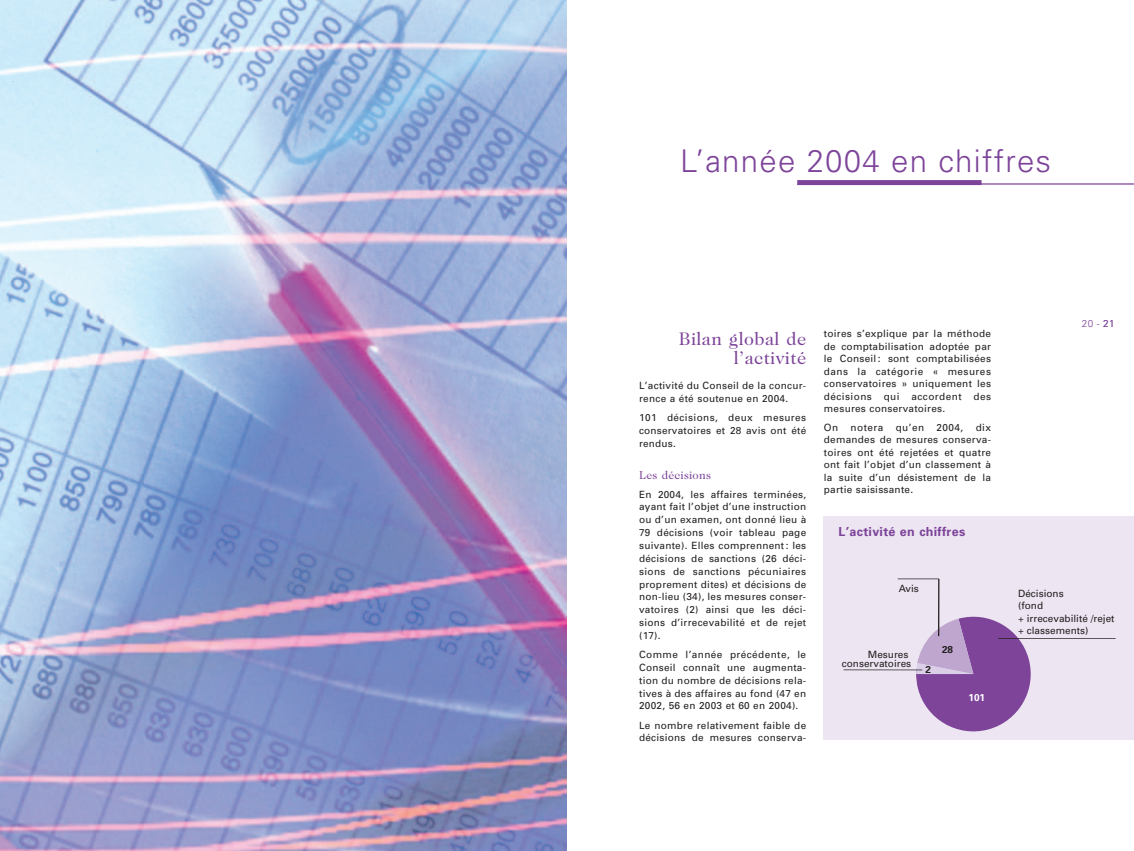
<style>
.page{position:relative;width:1134px;height:851px;background:#fff}
.page>*{position:absolute;margin:0;border:0;box-sizing:border-box;transform-origin:0 0}
.t1{font:300 31.25px "Univers";letter-spacing:.04em;color:#7d449a}
.t2{font:18.75px/19.1px "Caslon";letter-spacing:.025em;color:#7d449a;text-align:right}
.t3{font:700 12.5px "Univers";letter-spacing:.025em;color:#7d449a}
.t4{font:11.88px "Caslon";letter-spacing:.025em;color:#7d449a}
.t5{font:10px/12.9px "Univers";letter-spacing:.025em;color:#231f20;text-align:justify}
.t6{font:10px/12.5px "Univers";color:#231f20}
.t7{font:300 10px "Univers";color:#7d449a}
.t8{font:700 10px "Univers";color:#fff}
.t9{font:700 10px "Univers";color:#231f20}
</style>
<div class="page">
<div style="left:823px;top:516px;width:311px;height:223px;background:#ede6f2"></div>
<svg style="left:916px;top:610px;width:115px;height:121px"></svg>
<hr style="left:998px;top:638px;width:118px;height:1px;background:#231f20">
<hr style="left:843px;top:669px;width:79px;height:1px;background:#231f20">
<hr style="left:898px;top:578px;width:41px;height:1px;background:#231f20">
<hr style="left:938px;top:578px;width:1px;height:58px;background:#231f20">
<hr style="left:797px;top:183px;width:337px;height:1px;background:#7d449a">
<div style="left:797px;top:180px;width:184px;height:5px;background:#7d449a"></div>
<img style="left:0;top:0;width:567px;height:850px">
<h1 class="t1" style="left:680px;top:149px;width:372px">L’année 2004 en chiffres</h1>
<p class="t7" style="left:1082px;top:319px;width:34px">20 - 21</p>
<h2 class="t2" style="left:679px;top:329px;width:129px">Bilan global de l’activité</h2>
<p class="t5" style="left:639px;top:380px;width:169px">L’activité du Conseil de la concur&shy;rence a été soutenue en 2004.</p>
<p class="t5" style="left:639px;top:412px;width:169px">101 décisions, deux mesures conservatoires et 28 avis ont été rendus.</p>
<p class="t4" style="left:639px;top:467px;width:73px">Les décisions</p>
<p class="t5" style="left:639px;top:488px;width:169px">En 2004, les affaires terminées, ayant fait l’objet d’une instruction ou d’un examen, ont donné lieu à 79 décisions (voir tableau page suivante). Elles comprennent: les décisions de sanctions (26 déci&shy;sions de sanctions pécuniaires proprement dites) et décisions de non-lieu (34), les mesures conser&shy;vatoires (2) ainsi que les déci&shy;sions d’irrecevabilité et de rejet (17).</p>
<p class="t5" style="left:639px;top:649px;width:169px">Comme l’année précédente, le Conseil connaît une augmenta&shy;tion du nombre de décisions rela&shy;tives à des affaires au fond (47 en 2002, 56 en 2003 et 60 en 2004).</p>
<p class="t5" style="left:639px;top:719px;width:169px">Le nombre relativement faible de décisions de mesures conserva-</p>
<p class="t5" style="left:824px;top:328px;width:169px;line-height:12.5px">toires s’explique par la méthode de comptabilisation adoptée par le Conseil: sont comptabilisées dans la catégorie « mesures conservatoires » uniquement les décisions qui accordent des mesures conservatoires.</p>
<p class="t5" style="left:824px;top:422px;width:169px;line-height:12.5px">On notera qu’en 2004, dix demandes de mesures conserva&shy;toires ont été rejetées et quatre ont fait l’objet d’un classement à la suite d’un désistement de la partie saisissante.</p>
<p class="t3" style="left:838px;top:527px;width:128px">L’activité en chiffres</p>
<p class="t5" style="left:899px;top:582px;width:22px">Avis</p>
<p class="t6" style="left:842px;top:651px;width:71px;line-height:8.8px;text-align:right">Mesures conservatoires</p>
<p class="t9" style="left:926px;top:665px;width:7px">2</p>
<p class="t9" style="left:942px;top:646px;width:13px">28</p>
<p class="t8" style="left:968px;top:693px;width:18px">101</p>
<p class="t6" style="left:1018px;top:587px;width:98px">Décisions<br>(fond<br>+ irrecevabilité /rejet + classements)</p>
</div>
